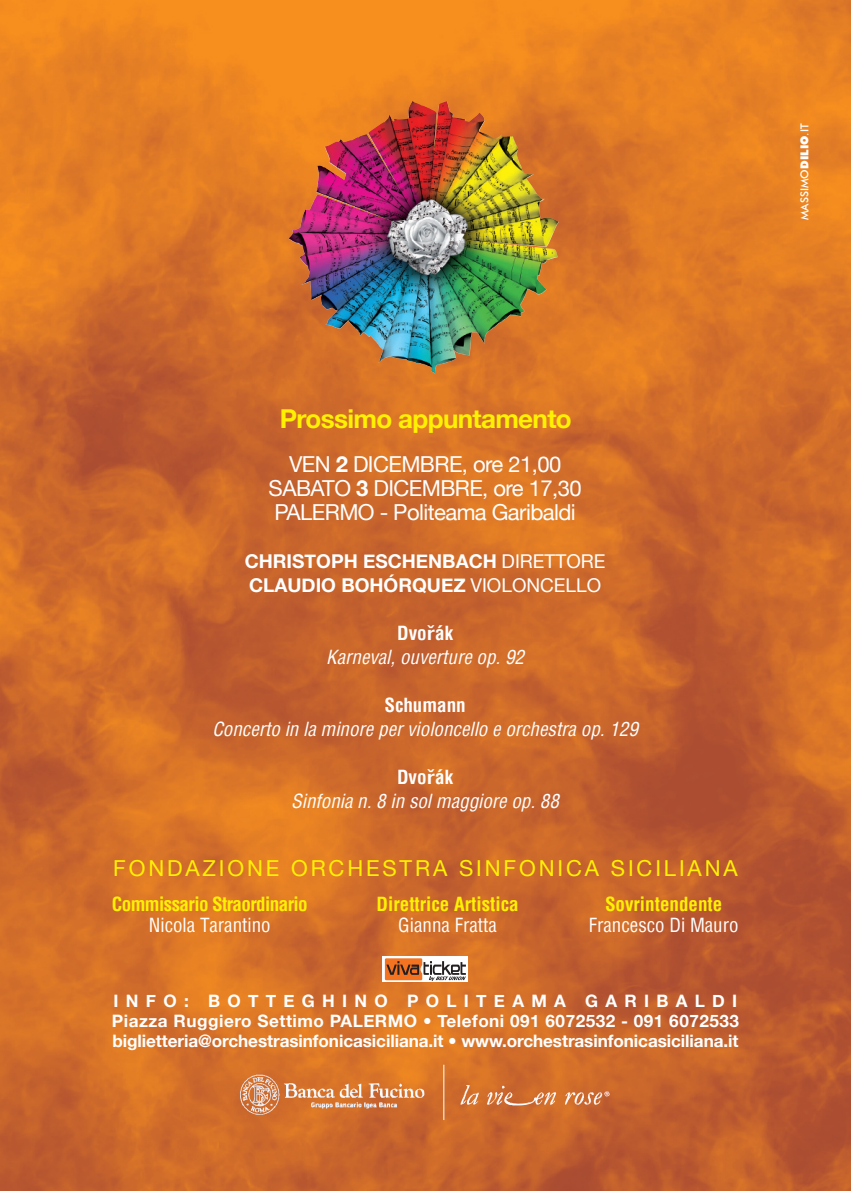
<style>
.page{position:relative;width:851px;height:1191px;background:#fff}
.page>*{position:absolute;margin:0;border:0;box-sizing:border-box;transform-origin:0 0}
.t1{font:700 26px "Helvetica Neue";letter-spacing:-.025em;color:#fff101}
.t2{font:22px/24px "Helvetica Neue";letter-spacing:-.025em;color:#fff;text-align:center}
.t3{font:22px "Helvetica Neue";letter-spacing:.13em;color:#fff101}
.t4{font:italic condensed 19px/24px "Helvetica";color:#fff;text-align:center}
.t5{font:700 19px/24px "Helvetica Neue";color:#fff}
.t6{font:condensed 19px "Helvetica";color:#fff}
.t7{font:700 condensed 19px "Helvetica";color:#fff101}
.t8{font:700 condensed 19px "Helvetica";letter-spacing:-.03em;color:#fff101}
.t9{font:700 condensed 19px "Helvetica";color:#fff}
.t10{font:700 17.2px/20px "Helvetica Neue";letter-spacing:-.005em;color:#fff;text-align:justify}
.t11{font:500 11px "Futura BT";color:#fff}
.s1{font-weight:900}
.s2{font-weight:700}
.s3{font-weight:400}
.s4{font-weight:700;font-style:normal}
.s5{font-family:"Lucida Grande";font-weight:700;font-style:normal;font-stretch:normal}
</style>
<div class="page">
<img style="left:0;top:0;width:850px;height:1191px">
<svg style="left:383px;top:956px;width:85px;height:26px"></svg>
<svg style="left:385px;top:958px;width:81px;height:23px"></svg>
<img style="left:288px;top:194px;width:102px;height:44px">
<img style="left:239px;top:1064px;width:205px;height:56px">
<p class="t11" style="left:797px;top:220px;width:98px;rotate:-90deg">MASSIMO<span class="s1">DILIO</span>.IT</p>
<h1 class="t1" style="left:280px;top:402px;width:293px">Prossimo appuntamento</h1>
<p class="t2" style="left:268px;top:452px;width:314px">VEN <span class="s2">2</span> DICEMBRE, ORE 21,00<br>SABATO <span class="s2">3</span> DICEMBRE, ORE 17,30<br>PALERMO - POLITEAMA GARIBALDI</p>
<p class="t5" style="left:245px;top:549px;width:362px">CHRISTOPH ESCHENBACH <span class="s3">DIRETTORE<br></span>CLAUDIO BOHÓRQUEZ <span class="s3">VIOLONCELLO</span></p>
<p class="t4" style="left:326px;top:620px;width:199px"><span class="s4">Dvo</span><span class="s5">ř</span><span class="s4">ák<br></span>Karneval, ouverture op. 92</p>
<p class="t9" style="left:384px;top:692px;width:83px">Schumann</p>
<p class="t4" style="left:212px;top:716px;width:427px">Concerto in la minore per violoncello e orchestra op. 129</p>
<p class="t4" style="left:291px;top:764px;width:269px"><span class="s4">Dvo</span><span class="s5">ř</span><span class="s4">ák<br></span>Sinfonia n. 8 in sol maggiore op. 88</p>
<p class="t3" style="left:113px;top:855px;width:626px">FONDAZIONE ORCHESTRA SINFONICA SICILIANA</p>
<p class="t8" style="left:112px;top:891px;width:197px">Commissario Straordinario</p>
<p class="t6" style="left:149px;top:913px;width:123px">Nicola Tarantino</p>
<p class="t7" style="left:376px;top:891px;width:143px">Direttrice Artistica</p>
<p class="t6" style="left:398px;top:913px;width:100px">Gianna Fratta</p>
<p class="t7" style="left:605px;top:891px;width:119px">Sovrintendente</p>
<p class="t6" style="left:588px;top:913px;width:151px">Francesco Di Mauro</p>
<p class="t10" style="left:112px;top:990px;width:628px">INFO: BOTTEGHINO POLITEAmA GARIBALDI Piazza Ruggiero Settimo PALERmO • Telefoni 091 6072532 - 091 6072533 biglietteria@orchestrasinfonicasiciliana.it • www.orchestrasinfonicasiciliana.it</p>
</div>
